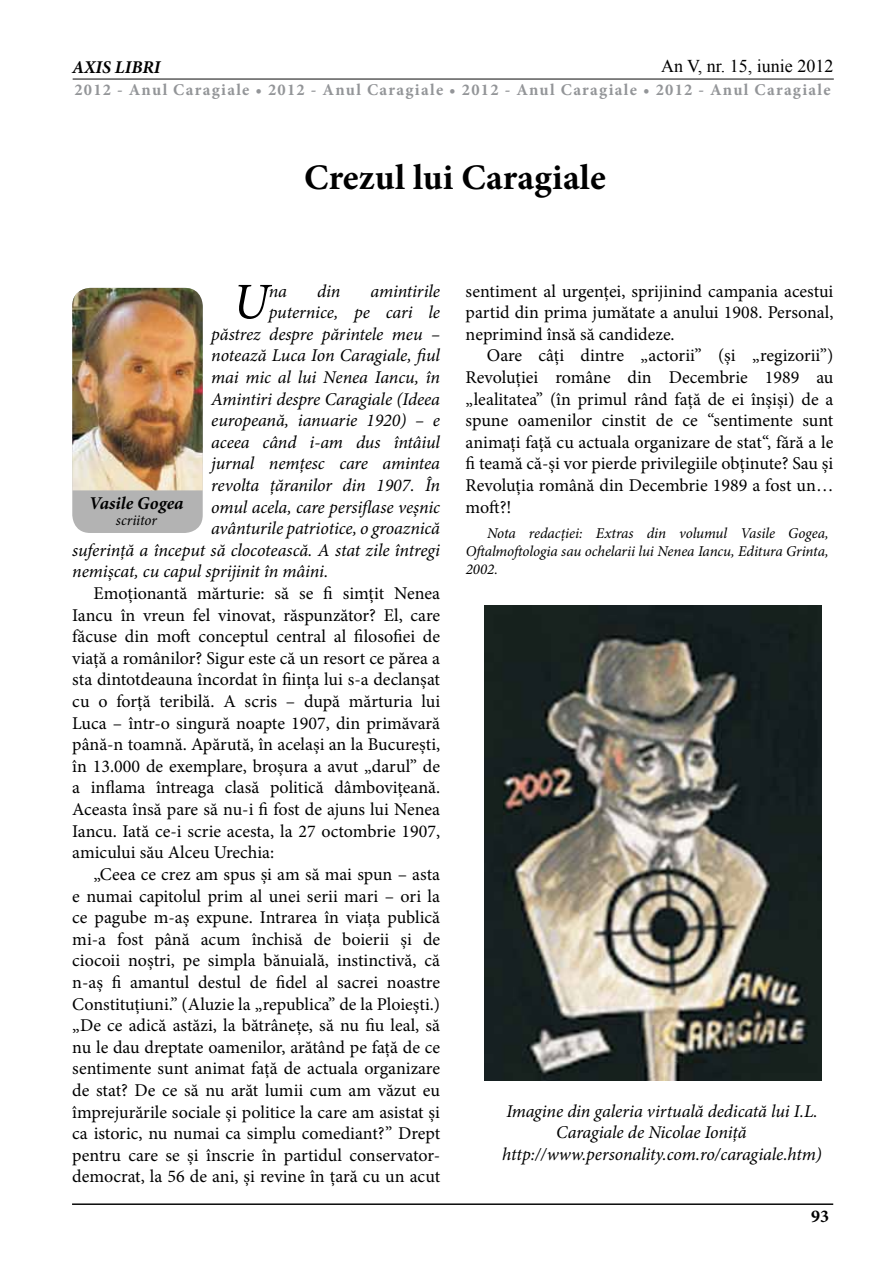
<style>
.page{position:relative;width:893px;height:1263px;background:#fff}
.page>*{position:absolute;margin:0;border:0;box-sizing:border-box;transform-origin:0 0}
.t1{font:italic 51.3px "Minion Pro";color:#000}
.t2{font:700 36px "Minion Pro";letter-spacing:.005em;color:#000}
.t3{font:18px/21.6px "Minion Pro";color:#000;text-align:justify}
.t4{font:italic 18px "Minion Pro";letter-spacing:-.01em;color:#000}
.t5{font:italic 700 18px "Minion Pro";color:#000}
.t6{font:18px "Times New Roman";color:#000}
.t7{font:700 18px "Minion Pro";color:#000}
.t8{font:700 16.5px "Minion Pro";letter-spacing:.075em;color:#939598}
.t9{font:italic 15px/18px "Minion Pro";letter-spacing:-.01em;color:#000;text-align:justify}
</style>
<div class="page">
<hr style="left:73px;top:79px;width:761px;height:1px;background:#000">
<hr style="left:72px;top:1203px;width:761px;height:2px;background:#000">
<div style="left:72px;top:288px;width:131px;height:245px;background:#b3b3b3;border-radius:18px"></div>
<img style="left:72px;top:288px;width:131px;height:202px">
<img style="left:484px;top:606px;width:338px;height:475px">
<p class="t5" style="left:72px;top:54px;width:90px">AXIS LIBRI</p>
<p class="t6" style="left:661px;top:54px;width:174px">An V, nr. 15, iunie 2012</p>
<p class="t8" style="left:74px;top:78px;width:758px">2012 - Anul Caragiale • 2012 - Anul Caragiale • 2012 - Anul Caragiale • 2012 - Anul Caragiale</p>
<h2 class="t2" style="left:304px;top:153px;width:303px">Crezul lui Caragiale</h2>
<p class="t4" style="left:269px;top:279px;width:20px">na</p>
<p class="t4" style="left:317px;top:279px;width:25px">din</p>
<p class="t4" style="left:371px;top:279px;width:71px">amintirile</p>
<p class="t4" style="left:269px;top:300px;width:173px">puternice, pe cari le</p>
<p class="t4" style="left:211px;top:322px;width:230px">păstrez despre părintele meu –</p>
<p class="t4" style="left:211px;top:343px;width:230px">notează Luca Ion Caragiale, fiul</p>
<p class="t4" style="left:211px;top:365px;width:230px">mai mic al lui Nenea Iancu, în</p>
<p class="t4" style="left:211px;top:387px;width:230px">Amintiri despre Caragiale (Ideea</p>
<p class="t4" style="left:211px;top:408px;width:230px">europeană, ianuarie 1920) – e</p>
<p class="t4" style="left:211px;top:430px;width:230px">aceea când i-am dus întâiul</p>
<p class="t4" style="left:211px;top:451px;width:230px">jurnal nemţesc care amintea</p>
<p class="t4" style="left:211px;top:473px;width:230px">revolta ţăranilor din 1907. În</p>
<p class="t4" style="left:211px;top:495px;width:230px">omul acela, care persiflase veşnic</p>
<p class="t4" style="left:211px;top:516px;width:230px">avânturile patriotice, o groaznică</p>
<p class="t4" style="left:72px;top:538px;width:369px">suferinţă a început să clocotească. A stat zile întregi</p>
<p class="t4" style="left:72px;top:559px;width:257px">nemişcat, cu capul sprijinit în mâini.</p>
<p class="t3" style="left:72px;top:583px;width:369px;text-indent:21px">Emoţionantă mărturie: să se fi simţit Nenea Iancu în vreun fel vinovat, răspunzător? El, care făcuse din moft conceptul central al filosofiei de viaţă a românilor? Sigur este că un resort ce părea a sta dintotdeauna încordat în fiinţa lui s-a declanşat cu o forţă teribilă. A scris – după mărturia lui Luca – într-o singură noapte 1907, din primăvară până-n toamnă. Apărută, în acelaşi an la Bucureşti, în 13.000 de exemplare, broşura a avut „darul” de a inflama întreaga clasă politică dâmboviţeană.<br>Aceasta însă pare să nu-i fi fost de ajuns lui Nenea Iancu. Iată ce-i scrie acesta, la 27 octombrie 1907, amicului său Alceu Urechia:</p>
<p class="t3" style="left:72px;top:863px;width:369px;text-indent:21px">„Ceea ce crez am spus şi am să mai spun – asta e numai capitolul prim al unei serii mari – ori la ce pagube m-aş expune. Intrarea în viaţa publică mi-a fost până acum închisă de boierii şi de ciocoii noştri, pe simpla bănuială, instinctivă, că n-aş fi amantul destul de fidel al sacrei noastre Constituţiuni.” (Aluzie la „republica” de la Ploieşti.) „De ce adică astăzi, la bătrâneţe, să nu fiu leal, să nu le dau dreptate oamenilor, arătând pe faţă de ce sentimente sunt animat faţă de actuala organizare de stat? De ce să nu arăt lumii cum am văzut eu împrejurările sociale şi politice la care am asistat şi ca istoric, nu numai ca simplu comediant?” Drept pentru care se şi înscrie în partidul conservator&shy;democrat, la 56 de ani, şi revine în ţară cu un acut</p>
<h1 class="t1" style="left:232px;top:267px;width:38px">U</h1>
<p class="t5" style="left:89px;top:490px;width:96px">Vasile Gogea</p>
<p class="t9" style="left:116px;top:511px;width:43px">scriitor</p>
<p class="t3" style="left:466px;top:280px;width:369px">sentiment al urgenţei, sprijinind campania acestui partid din prima jumătate a anului 1908. Personal, neprimind însă să candideze.</p>
<p class="t3" style="left:466px;top:345px;width:369px;text-indent:21px">Oare câţi dintre „actorii” (şi „regizorii”)<br>Revoluţiei române din Decembrie 1989 au „lealitatea” (în primul rând faţă de ei înşişi) de a spune oamenilor cinstit de ce “sentimente sunt animaţi faţă cu actuala organizare de stat“, fără a le fi teamă că-şi vor pierde privilegiile obţinute? Sau şi Revoluţia română din Decembrie 1989 a fost un… moft?!</p>
<p class="t9" style="left:466px;top:525px;width:364px;text-indent:21px">Nota redacţiei: Extras din volumul Vasile Gogea, Oftalmoftologia sau ochelarii lui Nenea Iancu, Editura Grinta, 2002.</p>
<p class="t4" style="left:506px;top:1099px;width:313px">Imagine din galeria virtuală dedicată lui I.L.</p>
<p class="t4" style="left:556px;top:1120px;width:192px">Caragiale de Nicolae Ioniţă</p>
<p class="t4" style="left:502px;top:1142px;width:321px">http://www.personality.com.ro/caragiale.htm)</p>
<p class="t7" style="left:811px;top:1203px;width:19px">93</p>
</div>
